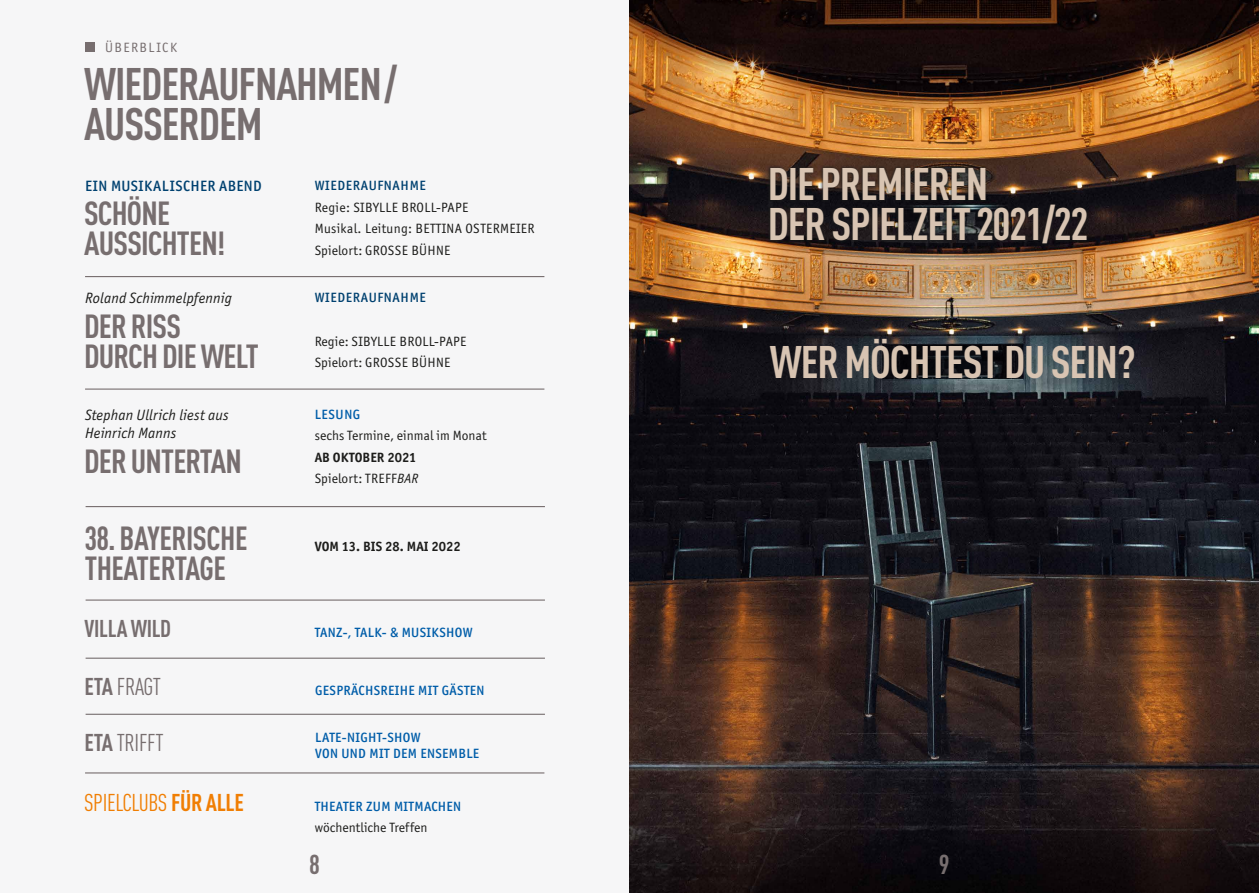
<style>
.page{position:relative;width:1259px;height:893px;background:#f6f6f7}
.page>*{position:absolute;margin:0;border:0;box-sizing:border-box;transform-origin:0 0}
.t1{font:700 condensed 45px/39.8px "DIN Pro";letter-spacing:-.025em;color:#d8c4b2}
.t2{font:700 condensed 45px/39.8px "DIN Pro";letter-spacing:-.025em;color:#776e6f}
.t3{font:700 condensed 33px/30px "DIN Pro";letter-spacing:-.025em;color:#776e6f}
.t4{font:700 condensed 33px/30px "DIN Pro";letter-spacing:-.025em;color:#776e6f;scale:.96 1}
.t5{font:700 condensed 27px "DIN Pro";color:#776e6f}
.t6{font:condensed 24px "DIN Pro";letter-spacing:-.015em;color:#f07e03}
.t7{font:condensed 24px "DIN Pro";letter-spacing:-.015em;color:#776e6f}
.t8{font:700 condensed 24px "DIN Pro";letter-spacing:-.015em;color:#776e6f;scale:.96 1}
.t9{font:15px/18px "Officina Sans ITC Boo It";letter-spacing:.01em;color:#1d1d1b}
.t10{font:500 15px "Officina Sans ITC";letter-spacing:.025em;color:#004170}
.t11{font:13.5px/21.6px "Officina Sans ITC Boo";letter-spacing:.025em;color:#1d1d1b}
.t12{font:500 13.5px/16.5px "Officina Sans ITC";letter-spacing:.025em;color:#005da9}
.t13{font:13.5px "Officina Sans ITC Boo";letter-spacing:.005em;color:#1d1d1b}
.t14{font:700 13.5px "Officina Sans ITC";letter-spacing:.005em;color:#1d1d1b}
.t15{font:500 13.5px "Officina Sans ITC";letter-spacing:.05em;color:#004170}
.t16{font:13.5px "Officina Sans ITC Boo";letter-spacing:.105em;color:#776e6f}
.s1{font-weight:700}
.s2{font-family:"Officina Sans ITC Boo It"}
</style>
<div class="page">
<div style="left:85px;top:43px;width:9px;height:9px;background:#776e6f"></div>
<img style="left:629px;top:0;width:630px;height:893px">
<div style="left:767px;top:164px;width:322px;height:82px;background:#1d1d1b;opacity:.75"></div>
<hr style="left:85px;top:772px;width:459px;height:1px;background:#776e6f">
<hr style="left:86px;top:658px;width:459px;height:1px;background:#776e6f">
<hr style="left:86px;top:714px;width:459px;height:1px;background:#776e6f">
<hr style="left:86px;top:506px;width:459px;height:1px;background:#776e6f">
<hr style="left:86px;top:599px;width:459px;height:2px;background:#776e6f">
<svg style="left:900px;top:345px;width:109px;height:33px;background:#0c0d11"></svg>
<hr style="left:85px;top:276px;width:459px;height:1px;background:#776e6f">
<hr style="left:85px;top:388px;width:459px;height:2px;background:#776e6f">
<p class="t16" style="left:105px;top:40px;width:73px">ÜBERBLICK</p>
<h1 class="t2" style="left:84px;top:61px;width:315px">WIEDERAUFNAHMEN /<br>AUSSERDEM</h1>
<p class="t10" style="left:85px;top:177px;width:178px">EIN MUSIKALISCHER ABEND</p>
<p class="t15" style="left:315px;top:178px;width:113px">WIEDERAUFNAHME</p>
<p class="t11" style="left:315px;top:196px;width:221px">Regie: SIBYLLE BROLL-PAPE<br>Musikal. Leitung: BETTINA OSTERMEIER<br>Spielort: GROSSE BÜHNE</p>
<p class="t15" style="left:315px;top:290px;width:113px">WIEDERAUFNAHME</p>
<p class="t11" style="left:315px;top:330px;width:153px">Regie: SIBYLLE BROLL-PAPE<br>Spielort: GROSSE BÜHNE</p>
<h2 class="t3" style="left:84px;top:196px;width:143px">SCHÖNE<br>AUSSICHTEN!</h2>
<p class="t9" style="left:85px;top:289px;width:148px">Roland Schimmelpfennig</p>
<h2 class="t3" style="left:84px;top:308px;width:176px">DER RISS<br>DURCH DIE WELT</h2>
<p class="t9" style="left:85px;top:406px;width:145px">Stephan Ullrich liest aus<br>Heinrich Manns</p>
<h2 class="t3" style="left:84px;top:444px;width:159px">DER UNTERTAN</h2>
<h2 class="t4" style="left:85px;top:521px;width:171px">38. BAYERISCHE<br>THEATERTAGE</h2>
<h3 class="t8" style="left:85px;top:611px;width:92px">VILLA WILD</h3>
<h3 class="t7" style="left:85px;top:669px;width:78px"><span class="s1">ETA</span> FRAGT</h3>
<h3 class="t7" style="left:85px;top:726px;width:81px"><span class="s1">ETA</span> TRIFFT</h3>
<h3 class="t6" style="left:84px;top:785px;width:161px">SPIELCLUBS <span class="s1">FÜR ALLE</span></h3>
<p class="t12" style="left:315px;top:406px;width:47px">LESUNG</p>
<p class="t13" style="left:315px;top:428px;width:173px">sechs Termine, einmal im Monat</p>
<p class="t14" style="left:315px;top:449px;width:103px">AB OKTOBER 2021</p>
<p class="t13" style="left:315px;top:471px;width:105px">Spielort: TREFF<span class="s2">BAR</span></p>
<p class="t14" style="left:315px;top:538px;width:147px">VOM 13. BIS 28. MAI 2022</p>
<p class="t12" style="left:315px;top:624px;width:159px">TANZ-, TALK- &amp; MUSIKSHOW</p>
<p class="t12" style="left:315px;top:682px;width:171px">GESPRÄCHSREIHE MIT GÄSTEN</p>
<p class="t12" style="left:315px;top:729px;width:165px">LATE-NIGHT-SHOW<br>VON UND MIT DEM ENSEMBLE</p>
<p class="t12" style="left:315px;top:798px;width:148px">THEATER ZUM MITMACHEN</p>
<p class="t13" style="left:315px;top:820px;width:114px">wöchentliche Treffen</p>
<h3 class="t5" style="left:309px;top:844px;width:12px">8</h3>
<h1 class="t1" style="left:767px;top:161px;width:322px">DIE PREMIEREN<br>DER SPIELZEIT 2021/22</h1>
<h1 class="t1" style="left:770px;top:338px;width:367px">WER MÖCHTEST DU SEIN?</h1>
<h3 class="t5" style="left:939px;top:844px;width:12px">9</h3>
</div>
